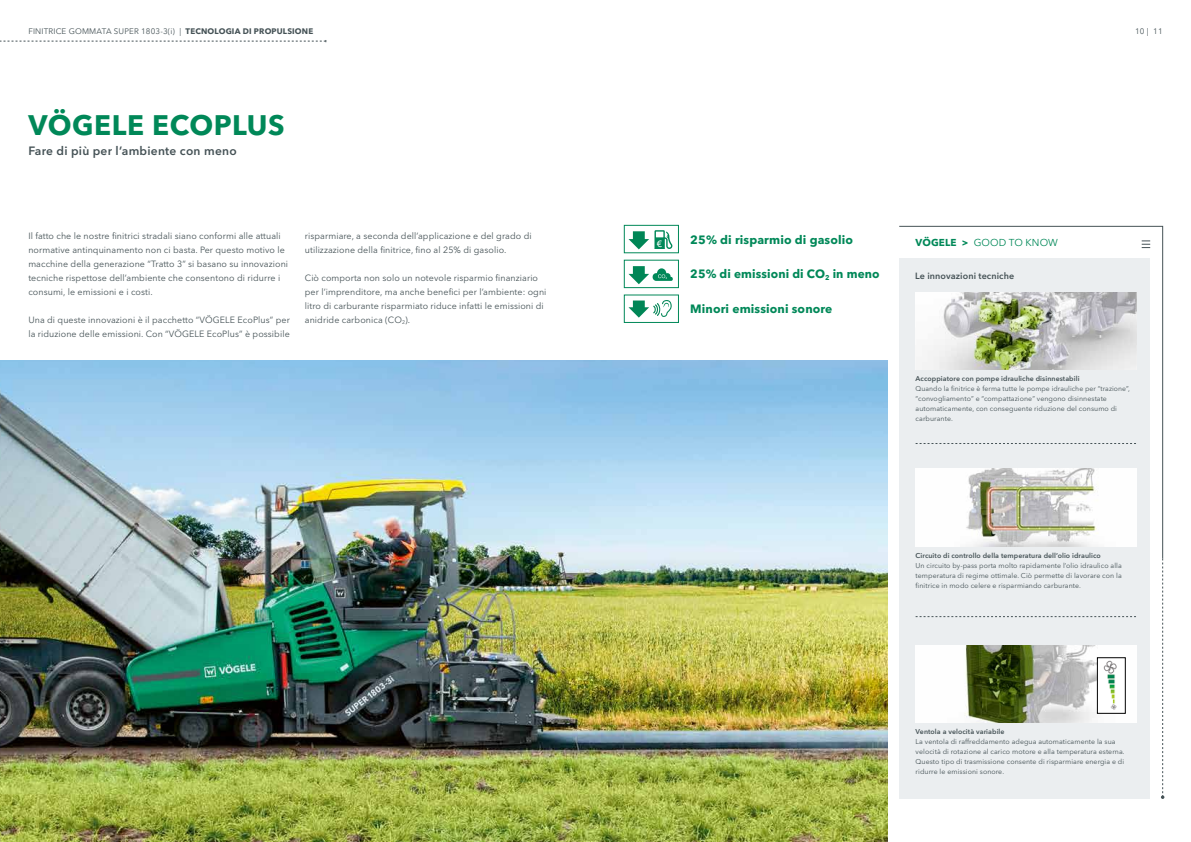
<style>
.page{position:relative;width:1191px;height:842px;background:#fff}
.page>*{position:absolute;margin:0;border:0;box-sizing:border-box;transform-origin:0 0}
.t1{font:700 28px "Avenir Next LT Pro";letter-spacing:.02em;color:#008858}
.t2{font:700 12px "Avenir Next LT Pro";letter-spacing:.01em;color:#008858}
.t3{font:600 12px "Avenir Next LT Pro";letter-spacing:.02em;color:#455256}
.t4{font:10px "Avenir Next LT Pro";letter-spacing:.01em;color:#008858}
.t5{font:9px/14px "Avenir Next LT Pro";letter-spacing:.01em;color:#455256}
.t6{font:600 9px "Avenir Next LT Pro";letter-spacing:.01em;color:#455256}
.t7{font:500 9px "Avenir Next LT Pro";color:#fff}
.t8{font:8px "Avenir Next LT Pro";letter-spacing:.02em;color:#455256}
.t9{font:7px/10px "Avenir Next LT Pro";letter-spacing:.01em;color:#455256}
.t10{font:600 7px "Avenir Next LT Pro";letter-spacing:.01em;color:#455256}
.s1{font-weight:700}
</style>
<div class="page">
<img style="left:0;top:360px;width:887px;height:482px">
<div style="left:899px;top:258px;width:251px;height:541px;background:#ebeef0"></div>
<svg style="left:899px;top:226px;width:264px;height:332px"></svg>
<svg style="left:1161px;top:558px;width:3px;height:241px"></svg>
<svg style="left:1141px;top:241px;width:9px;height:7px"></svg>
<img style="left:915px;top:292px;width:221px;height:77px">
<svg style="left:915px;top:616px;width:221px;height:1px"></svg>
<img style="left:915px;top:469px;width:221px;height:77px">
<svg style="left:915px;top:443px;width:221px;height:1px"></svg>
<img style="left:915px;top:645px;width:221px;height:78px">
<svg style="left:628px;top:300px;width:44px;height:18px"></svg>
<div style="left:624px;top:295px;width:55px;height:28px;border:1px solid #008858"></div>
<svg style="left:628px;top:266px;width:45px;height:18px"></svg>
<div style="left:624px;top:260px;width:55px;height:28px;border:1px solid #008858"></div>
<div style="left:624px;top:225px;width:55px;height:28px;border:1px solid #008858"></div>
<svg style="left:628px;top:230px;width:44px;height:19px"></svg>
<img style="left:1099px;top:659px;width:24px;height:53px">
<div style="left:1097px;top:657px;width:28px;height:57px;border:1px solid #000"></div>
<svg style="left:0;top:40px;width:326px;height:2px"></svg>
<p class="t8" style="left:28px;top:27px;width:286px">FINITRICE GOMMATA SUPER 1803-3(i) | <span class="s1">TECNOLOGIA DI PROPULSIONE</span></p>
<p class="t8" style="left:1135px;top:27px;width:29px">10 | 11</p>
<h1 class="t1" style="left:28px;top:108px;width:258px">VÖGELE ECOPLUS</h1>
<h2 class="t3" style="left:28px;top:143px;width:210px">Fare di più per l’ambiente con meno</h2>
<p class="t5" style="left:28px;top:229px;width:261px">Il fatto che le nostre finitrici stradali siano conformi alle attuali normative antinquinamento non ci basta. Per questo motivo le macchine della generazione “Tratto 3” si basano su innovazioni tecniche rispettose dell’ambiente che consentono di ridurre i consumi, le emissioni e i costi.</p>
<p class="t5" style="left:28px;top:313px;width:263px">Una di queste innovazioni è il pacchetto “VÖGELE EcoPlus” per la riduzione delle emissioni. Con “VÖGELE EcoPlus” è possibile</p>
<p class="t5" style="left:305px;top:229px;width:228px">risparmiare, a seconda dell’applicazione e del grado di utilizzazione della finitrice, fino al 25% di gasolio.</p>
<p class="t5" style="left:305px;top:271px;width:243px">Ciò comporta non solo un notevole risparmio finanziario per l’imprenditore, ma anche benefici per l’ambiente: ogni litro di carburante risparmiato riduce infatti le emissioni di anidride carbonica (CO<sub>2</sub>).</p>
<p class="t7" style="left:657px;top:238px;width:7px">€</p>
<h2 class="t2" style="left:690px;top:232px;width:164px">25% di risparmio di gasolio</h2>
<h2 class="t2" style="left:690px;top:267px;width:191px">25% di emissioni di CO<sub>2</sub> in meno</h2>
<h2 class="t2" style="left:690px;top:302px;width:144px">Minori emissioni sonore</h2>
<p class="t4" style="left:915px;top:236px;width:144px"><span class="s1">VÖGELE &gt;</span> GOOD TO KNOW</p>
<p class="t6" style="left:915px;top:270px;width:100px">Le innovazioni tecniche</p>
<p class="t10" style="left:915px;top:374px;width:165px">Accoppiatore con pompe idrauliche disinnestabili</p>
<p class="t9" style="left:915px;top:384px;width:216px">Quando la finitrice è ferma tutte le pompe idrauliche per “trazione”, “convogliamento” e “compattazione” vengono disinnestate automaticamente, con conseguente riduzione del consumo di carburante.</p>
<p class="t10" style="left:915px;top:551px;width:187px">Circuito di controllo della temperatura dell’olio idraulico</p>
<p class="t9" style="left:915px;top:560px;width:208px;text-align:justify">Un circuito by-pass porta molto rapidamente l’olio idraulico alla temperatura di regime ottimale. Ciò permette di lavorare con la finitrice in modo celere e risparmiando carburante.</p>
<p class="t10" style="left:915px;top:728px;width:90px">Ventola a velocità variabile</p>
<p class="t9" style="left:915px;top:737px;width:211px">La ventola di raffreddamento adegua automaticamente la sua velocità di rotazione al carico motore e alla temperatura esterna.<br>Questo tipo di trasmissione consente di risparmiare energia e di ridurre le emissioni sonore.</p>
</div>
